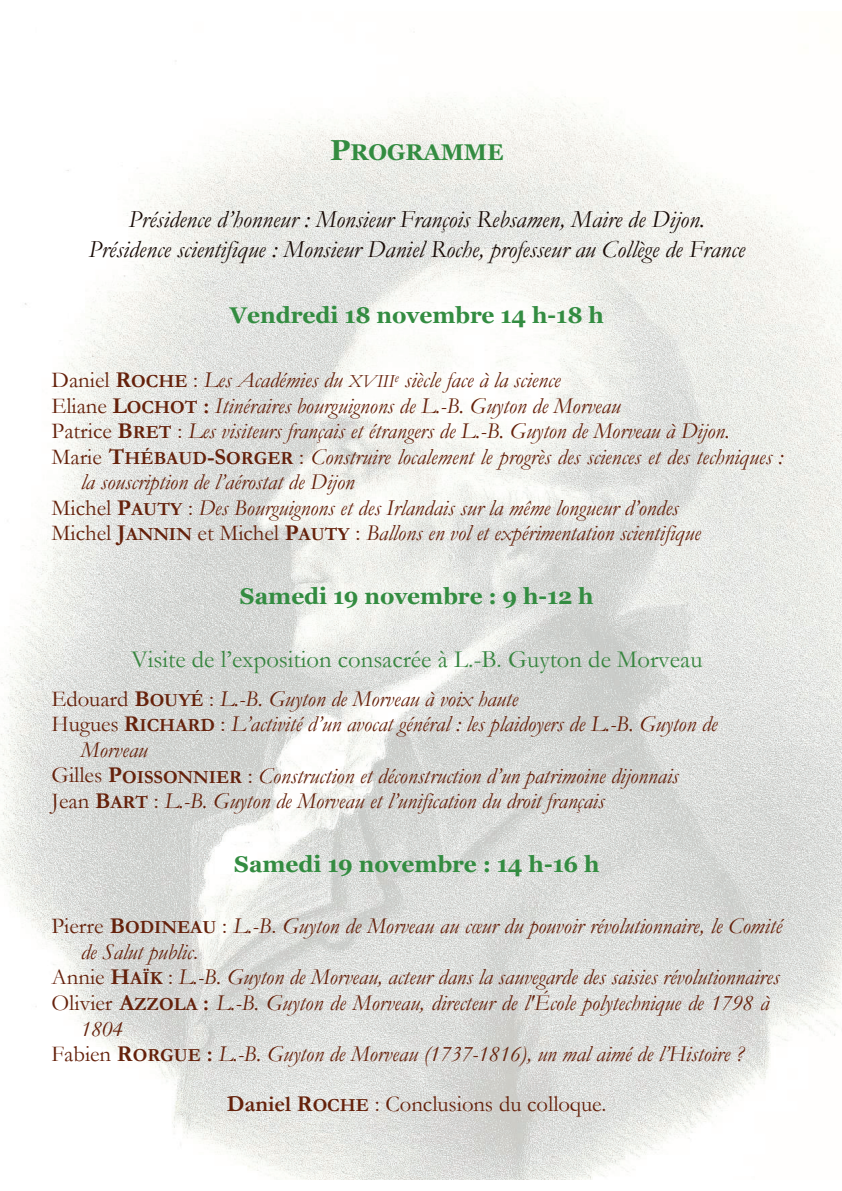
<style>
.page{position:relative;width:842px;height:1191px;background:#fff}
.page>*{position:absolute;margin:0;border:0;box-sizing:border-box;transform-origin:0 0}
.t1{font:italic 24.8px/30px "Garamond";color:#190b06;text-align:center}
.t2{font:24.8px "Garamond";color:#37853f}
.t3{font:italic 22.8px "Garamond";color:#65210b}
.t4{font:700 22.8px "Georgia";color:#338c41}
.t5{font:22.8px "Garamond";color:#65210b}
.s1{font-size:29px}
.s2{font-style:normal}
.s3{font-weight:700;font-style:normal}
.s4{font-weight:700;font-style:normal;font-size:18.6px}
.s5{font-size:18.6px}
.s6{font-weight:700}
.s7{font-weight:700;font-size:18.6px}
</style>
<div class="page">
<img style="left:0;top:32px;width:842px;height:1147px">
<p class="t4" style="left:330px;top:137px;width:175px"><span class="s1">P</span>ROGRAMME</p>
<p class="t1" style="left:88px;top:203px;width:658px">Présidence d’honneur : Monsieur François Rebsamen, Maire de Dijon.<br>Présidence scientifique : Monsieur Daniel Roche, professeur au Collège de France</p>
<p class="t4" style="left:230px;top:301px;width:375px">Vendredi 18 novembre 14 h-18 h</p>
<p class="t3" style="left:52px;top:364px;width:510px"><span class="s2">Daniel</span> <span class="s3">R</span><span class="s4">OCHE</span> <span class="s2">:</span> Les Académies du <span class="s5">XVIII</span><sup>e</sup> siècle face à la science</p>
<p class="t3" style="left:52px;top:390px;width:570px"><span class="s2">Eliane</span> <span class="s3">L</span><span class="s4">OCHOT</span> <span class="s3">:</span> Itinéraires bourguignons de L.-B. Guyton de Morveau</p>
<p class="t3" style="left:52px;top:415px;width:680px"><span class="s2">Patrice</span> <span class="s3">B</span><span class="s4">RET</span> <span class="s2">:</span> Les visiteurs français et étrangers de L.-B. Guyton de Morveau à Dijon.</p>
<p class="t3" style="left:51px;top:441px;width:733px"><span class="s2">Marie</span> <span class="s3">T</span><span class="s4">HÉBAUD</span><span class="s3">-S</span><span class="s4">ORGER</span> <span class="s2">:</span> Construire localement le progrès des sciences et des techniques :</p>
<p class="t3" style="left:81px;top:466px;width:275px">la souscription de l’aérostat de Dijon</p>
<p class="t3" style="left:52px;top:492px;width:628px"><span class="s2">Michel</span> <span class="s3">P</span><span class="s4">AUTY</span> <span class="s2">:</span> Des Bourguignons et des Irlandais sur la même longueur d’ondes</p>
<p class="t3" style="left:52px;top:517px;width:651px"><span class="s2">Michel</span> <span class="s3">J</span><span class="s4">ANNIN</span> <span class="s2">et Michel</span> <span class="s3">P</span><span class="s4">AUTY</span> <span class="s2">:</span> Ballons en vol et expérimentation scientifique</p>
<p class="t4" style="left:240px;top:581px;width:355px">Samedi 19 novembre : 9 h-12 h</p>
<p class="t2" style="left:131px;top:643px;width:573px">Visite de l’exposition consacrée à L.-B. Guyton de Morveau</p>
<p class="t3" style="left:52px;top:683px;width:468px"><span class="s2">Edouard</span> <span class="s3">B</span><span class="s4">OUYÉ</span> <span class="s2">:</span> L.-B. Guyton de Morveau à voix haute</p>
<p class="t3" style="left:52px;top:708px;width:667px"><span class="s2">Hugues</span> <span class="s3">R</span><span class="s4">ICHARD</span> <span class="s2">:</span> L’activité d’un avocat général : les plaidoyers de L.-B. Guyton de</p>
<p class="t3" style="left:81px;top:734px;width:69px">Morveau</p>
<p class="t3" style="left:51px;top:760px;width:629px"><span class="s2">Gilles</span> <span class="s3">P</span><span class="s4">OISSONNIER</span> <span class="s2">:</span> Construction et déconstruction d’un patrimoine dijonnais</p>
<p class="t3" style="left:51px;top:785px;width:554px"><span class="s2">Jean</span> <span class="s3">B</span><span class="s4">ART</span> <span class="s2">:</span> L.-B. Guyton de Morveau et l’unification du droit français</p>
<p class="t4" style="left:234px;top:849px;width:367px">Samedi 19 novembre : 14 h-16 h</p>
<p class="t3" style="left:51px;top:910px;width:732px"><span class="s2">Pierre</span> <span class="s3">B</span><span class="s4">ODINEAU</span> <span class="s2">:</span> L.-B<span class="s2">.</span> Guyton de Morveau au cœur du pouvoir révolutionnaire, le Comité</p>
<p class="t3" style="left:81px;top:936px;width:119px">de Salut public<span class="s2">.</span></p>
<p class="t3" style="left:52px;top:961px;width:729px"><span class="s2">Annie</span> <span class="s3">H</span><span class="s4">AÏK</span> <span class="s2">:</span> L.-B. Guyton de Morveau, acteur dans la sauvegarde des saisies révolutionnaires</p>
<p class="t3" style="left:52px;top:987px;width:719px"><span class="s2">Olivier</span> <span class="s3">A</span><span class="s4">ZZOLA</span> <span class="s3">:</span> L.-B. Guyton de Morveau, directeur de l'École polytechnique de 1798 à</p>
<p class="t3" style="left:81px;top:1013px;width:44px">1804</p>
<p class="t3" style="left:51px;top:1038px;width:694px"><span class="s2">Fabien</span> <span class="s3">R</span><span class="s4">ORGUE</span> <span class="s3">:</span> L.-B. Guyton de Morveau (1737-1816), un mal aimé de l’Histoire ?</p>
<p class="t5" style="left:227px;top:1088px;width:381px"><span class="s6">Daniel R</span><span class="s7">OCHE</span> : Conclusions du colloque.</p>
</div>
